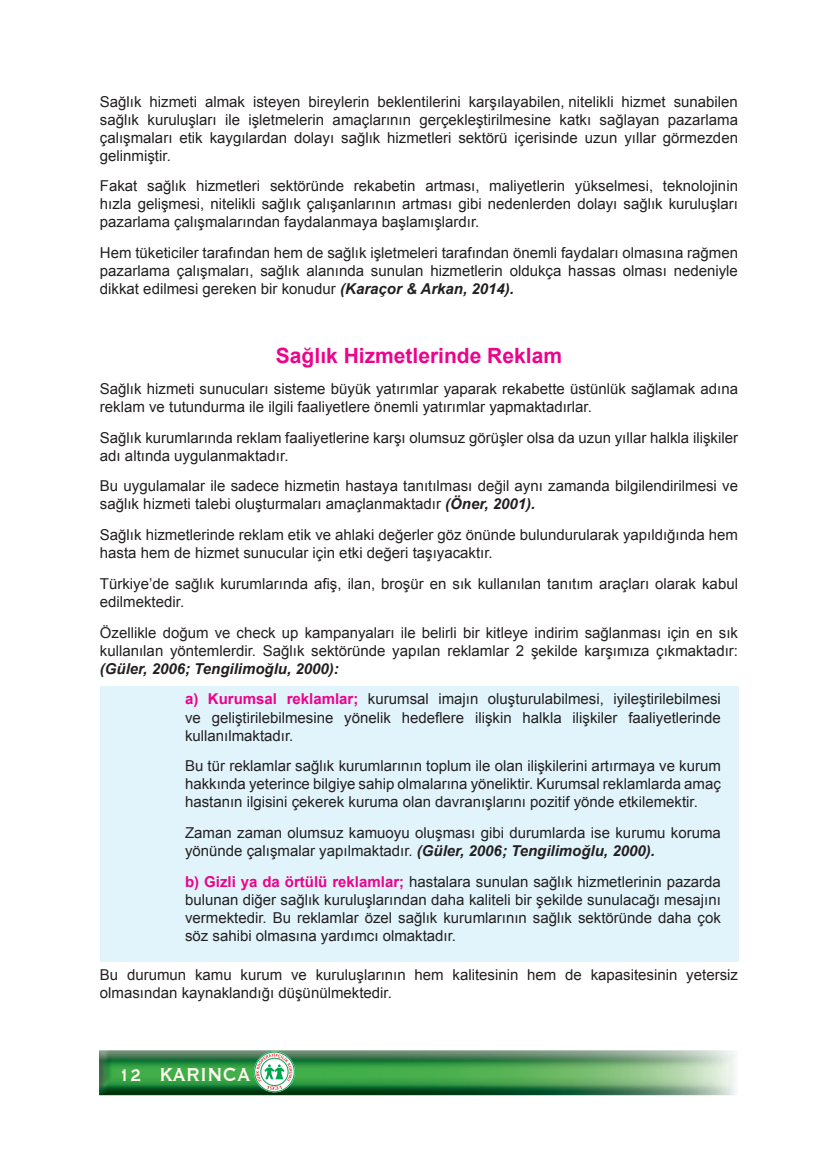
<style>
.page{position:relative;width:838px;height:1170px;background:#fff}
.page>*{position:absolute;margin:0;border:0;box-sizing:border-box;transform-origin:0 0}
.t1{font:700 24.3px "Copperplate Gothic BT";color:#fef7ee;scale:.83 1}
.t2{font:700 21px "Arial";color:#ed028c}
.t3{font:15px/18px "Arial";color:#231f20}
.s1{font-weight:700;font-style:italic}
.s2{font-weight:700;color:#ed028c}
.s3{font-size:21.6px}
</style>
<div class="page">
<img style="left:99px;top:1092px;width:639px;height:3px">
<img style="left:99px;top:1050px;width:639px;height:42px">
<svg style="left:254px;top:1051px;width:41px;height:41px"></svg>
<div style="left:254px;top:1051px;width:40px;height:40px;border:1px solid #00a54f;border-radius:50%"></div>
<svg style="left:256px;top:1052px;width:36px;height:37px"></svg>
<div style="left:100px;top:686px;width:638px;height:275px;background:#e1f4fc"></div>
<p class="t3" style="left:100px;top:92px;width:639px;text-align:justify">Sağlık hizmeti almak isteyen bireylerin beklentilerini karşılayabilen, nitelikli hizmet sunabilen sağlık kuruluşları ile işletmelerin amaçlarının gerçekleştirilmesine katkı sağlayan pazarlama çalışmaları etik kaygılardan dolayı sağlık hizmetleri sektörü içerisinde uzun yıllar görmezden gelinmiştir.</p>
<p class="t3" style="left:100px;top:177px;width:639px;text-align:justify">Fakat sağlık hizmetleri sektöründe rekabetin artması, maliyetlerin yükselmesi, teknolojinin hızla gelişmesi, nitelikli sağlık çalışanlarının artması gibi nedenlerden dolayı sağlık kuruluşları pazarlama çalışmalarından faydalanmaya başlamışlardır.</p>
<p class="t3" style="left:100px;top:244px;width:639px;text-align:justify">Hem tüketiciler tarafından hem de sağlık işletmeleri tarafından önemli faydaları olmasına rağmen pazarlama çalışmaları, sağlık alanında sunulan hizmetlerin oldukça hassas olması nedeniyle dikkat edilmesi gereken bir konudur <span class="s1">(Karaçor &amp; Arkan, 2014).</span></p>
<h2 class="t2" style="left:276px;top:341px;width:287px">Sağlık Hizmetlerinde Reklam</h2>
<p class="t3" style="left:100px;top:379px;width:639px">Sağlık hizmeti sunucuları sisteme büyük yatırımlar yaparak rekabette üstünlük sağlamak adına reklam ve tutundurma ile ilgili faaliyetlere önemli yatırımlar yapmaktadırlar.</p>
<p class="t3" style="left:100px;top:428px;width:639px">Sağlık kurumlarında reklam faaliyetlerine karşı olumsuz görüşler olsa da uzun yıllar halkla ilişkiler adı altında uygulanmaktadır.</p>
<p class="t3" style="left:100px;top:477px;width:639px">Bu uygulamalar ile sadece hizmetin hastaya tanıtılması değil aynı zamanda bilgilendirilmesi ve sağlık hizmeti talebi oluşturmaları amaçlanmaktadır <span class="s1">(Öner, 2001).</span></p>
<p class="t3" style="left:100px;top:526px;width:639px">Sağlık hizmetlerinde reklam etik ve ahlaki değerler göz önünde bulundurularak yapıldığında hem hasta hem de hizmet sunucular için etki değeri taşıyacaktır.</p>
<p class="t3" style="left:100px;top:574px;width:639px">Türkiye’de sağlık kurumlarında afiş, ilan, broşür en sık kullanılan tanıtım araçları olarak kabul edilmektedir.</p>
<p class="t3" style="left:100px;top:623px;width:639px">Özellikle doğum ve check up kampanyaları ile belirli bir kitleye indirim sağlanması için en sık kullanılan yöntemlerdir. Sağlık sektöründe yapılan reklamlar 2 şekilde karşımıza çıkmaktadır:</p>
<p class="t3" style="left:185px;top:653px;width:537px;line-height:30.8px;text-indent:-85px"><span class="s1">(Güler, 2006; Tengilimoğlu, 2000):<br></span><span class="s2">a) Kurumsal reklamlar;</span> kurumsal imajın oluşturulabilmesi, iyileştirilebilmesi</p>
<p class="t3" style="left:185px;top:708px;width:537px">ve geliştirilebilmesine yönelik hedeflere ilişkin halkla ilişkiler faaliyetlerinde kullanılmaktadır.</p>
<p class="t3" style="left:185px;top:757px;width:537px;text-align:justify">Bu tür reklamlar sağlık kurumlarının toplum ile olan ilişkilerini artırmaya ve kurum hakkında yeterince bilgiye sahip olmalarına yöneliktir. Kurumsal reklamlarda amaç hastanın ilgisini çekerek kuruma olan davranışlarını pozitif yönde etkilemektir.</p>
<p class="t3" style="left:185px;top:823px;width:537px">Zaman zaman olumsuz kamuoyu oluşması gibi durumlarda ise kurumu koruma yönünde çalışmalar yapılmaktadır. <span class="s1">(Güler, 2006; Tengilimoğlu, 2000).</span></p>
<p class="t3" style="left:185px;top:872px;width:537px;text-align:justify"><span class="s2">b) Gizli ya da örtülü reklamlar;</span> hastalara sunulan sağlık hizmetlerinin pazarda bulunan diğer sağlık kuruluşlarından daha kaliteli bir şekilde sunulacağı mesajını vermektedir. Bu reklamlar özel sağlık kurumlarının sağlık sektöründe daha çok söz sahibi olmasına yardımcı olmaktadır.</p>
<p class="t3" style="left:100px;top:965px;width:639px">Bu durumun kamu kurum ve kuruluşlarının hem kalitesinin hem de kapasitesinin yetersiz olmasından kaynaklandığı düşünülmektedir.</p>
<h1 class="t1" style="left:119px;top:1061px;width:160px"><span class="s3">12</span> KARINCA</h1>
</div>
